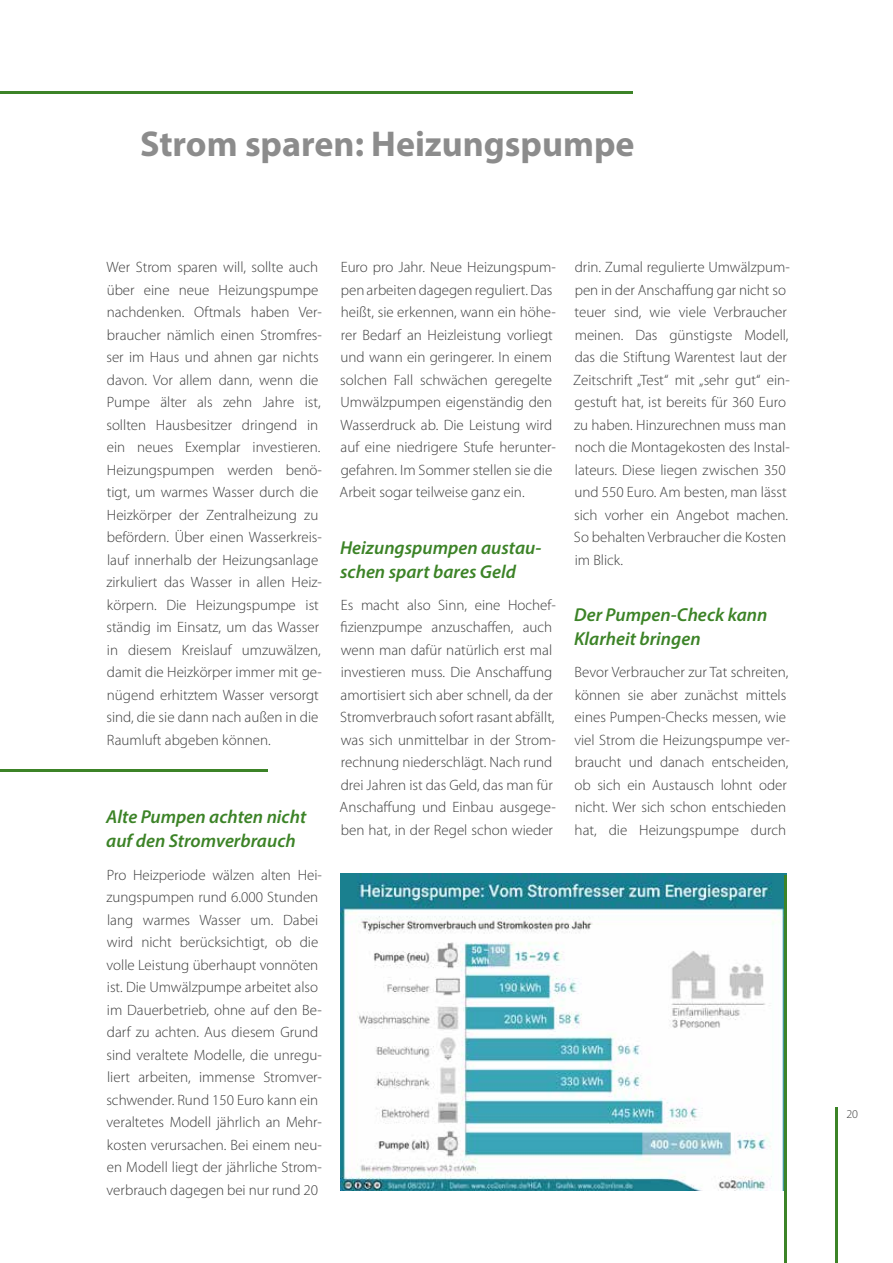
<style>
.page{position:relative;width:893px;height:1263px;background:#fff}
.page>*{position:absolute;margin:0;border:0;box-sizing:border-box;transform-origin:0 0}
.t1{font:700 36px "Myriad Pro";color:#8c8c8c}
.t2{font:italic 600 18.75px/24px "Myriad Pro";color:#3c8327}
.t3{font:300 15px/22.5px "Myriad Pro";color:#3c3c3c}
.t4{font:300 12px "Myriad Pro";color:#3c3c3c}
</style>
<div class="page">
<hr style="left:0;top:91px;width:632px;height:3px;background:#3c8327">
<hr style="left:0;top:769px;width:267px;height:3px;background:#3c8327">
<hr style="left:836px;top:1108px;width:2px;height:155px;background:#3c8327">
<img style="left:340px;top:873px;width:447px;height:317px">
<hr style="left:784px;top:875px;width:3px;height:388px;background:#3c8327">
<h1 class="t1" style="left:140px;top:120px;width:496px">Strom sparen: Heizungspumpe</h1>
<p class="t3" style="left:106px;top:256px;width:217px">Wer Strom sparen will, sollte auch über eine neue Heizungspumpe nachdenken. Oftmals haben Ver&shy;braucher nämlich einen Stromfres&shy;ser im Haus und ahnen gar nichts davon. Vor allem dann, wenn die<br>Pumpe älter als zehn Jahre ist, sollten Hausbesitzer dringend in ein neues Exemplar investieren.<br>Heizungspumpen werden benö&shy;tigt, um warmes Wasser durch die<br>Heizkörper der Zentralheizung zu befördern. Über einen Wasserkreis&shy;lauf innerhalb der Heizungsanlage zirkuliert das Wasser in allen Heiz&shy;körpern. Die Heizungspumpe ist ständig im Einsatz, um das Wasser in diesem Kreislauf umzuwälzen, damit die Heizkörper immer mit ge&shy;nügend erhitztem Wasser versorgt sind, die sie dann nach außen in die<br>Raumluft abgeben können.</p>
<p class="t2" style="left:106px;top:804px;width:201px">Alte Pumpen achten nicht auf den Stromverbrauch</p>
<p class="t3" style="left:106px;top:863px;width:217px">Pro Heizperiode wälzen alten Hei&shy;zungspumpen rund 6.000 Stunden lang warmes Wasser um. Dabei wird nicht berücksichtigt, ob die volle Leistung überhaupt vonnöten ist. Die Umwälzpumpe arbeitet also im Dauerbetrieb, ohne auf den Be&shy;darf zu achten. Aus diesem Grund sind veraltete Modelle, die unregu&shy;liert arbeiten, immense Stromver&shy;schwender. Rund 150 Euro kann ein veraltetes Modell jährlich an Mehr&shy;kosten verursachen. Bei einem neu&shy;en Modell liegt der jährliche Strom&shy;verbrauch dagegen bei nur rund 20</p>
<p class="t3" style="left:340px;top:256px;width:218px">Euro pro Jahr. Neue Heizungspum&shy;pen arbeiten dagegen reguliert. Das heißt, sie erkennen, wann ein höhe&shy;rer Bedarf an Heizleistung vorliegt und wann ein geringerer. In einem solchen Fall schwächen geregelte Umwälzpumpen eigenständig den Wasserdruck ab. Die Leistung wird auf eine niedrigere Stufe herunter&shy;gefahren. Im Sommer stellen sie die Arbeit sogar teilweise ganz ein.</p>
<p class="t2" style="left:340px;top:535px;width:203px">Heizungspumpen austau&shy;schen spart bares Geld</p>
<p class="t3" style="left:340px;top:593px;width:218px">Es macht also Sinn, eine Hochef&shy;fizienzpumpe anzuschaffen, auch wenn man dafür natürlich erst mal investieren muss. Die Anschaffung amortisiert sich aber schnell, da der Stromverbrauch sofort rasant abfällt, was sich unmittelbar in der Strom&shy;rechnung niederschlägt. Nach rund drei Jahren ist das Geld, das man für Anschaffung und Einbau ausgege&shy;ben hat, in der Regel schon wieder</p>
<p class="t3" style="left:573px;top:256px;width:218px">drin. Zumal regulierte Umwälzpum&shy;pen in der Anschaffung gar nicht so teuer sind, wie viele Verbraucher meinen. Das günstigste Modell, das die Stiftung Warentest laut der<br>Zeitschrift „Test“ mit „sehr gut“ ein&shy;gestuft hat, ist bereits für 360 Euro zu haben. Hinzurechnen muss man noch die Montagekosten des Instal&shy;lateurs. Diese liegen zwischen 350 und 550 Euro. Am besten, man lässt sich vorher ein Angebot machen.<br>So behalten Verbraucher die Kosten im Blick.</p>
<p class="t2" style="left:574px;top:602px;width:195px">Der Pumpen-Check kann<br>Klarheit bringen</p>
<p class="t3" style="left:574px;top:661px;width:217px">Bevor Verbraucher zur Tat schreiten, können sie aber zunächst mittels eines Pumpen-Checks messen, wie viel Strom die Heizungspumpe ver&shy;braucht und danach entscheiden, ob sich ein Austausch lohnt oder nicht. Wer sich schon entschieden hat, die Heizungspumpe durch</p>
<p class="t4" style="left:846px;top:1106px;width:13px">20</p>
</div>
